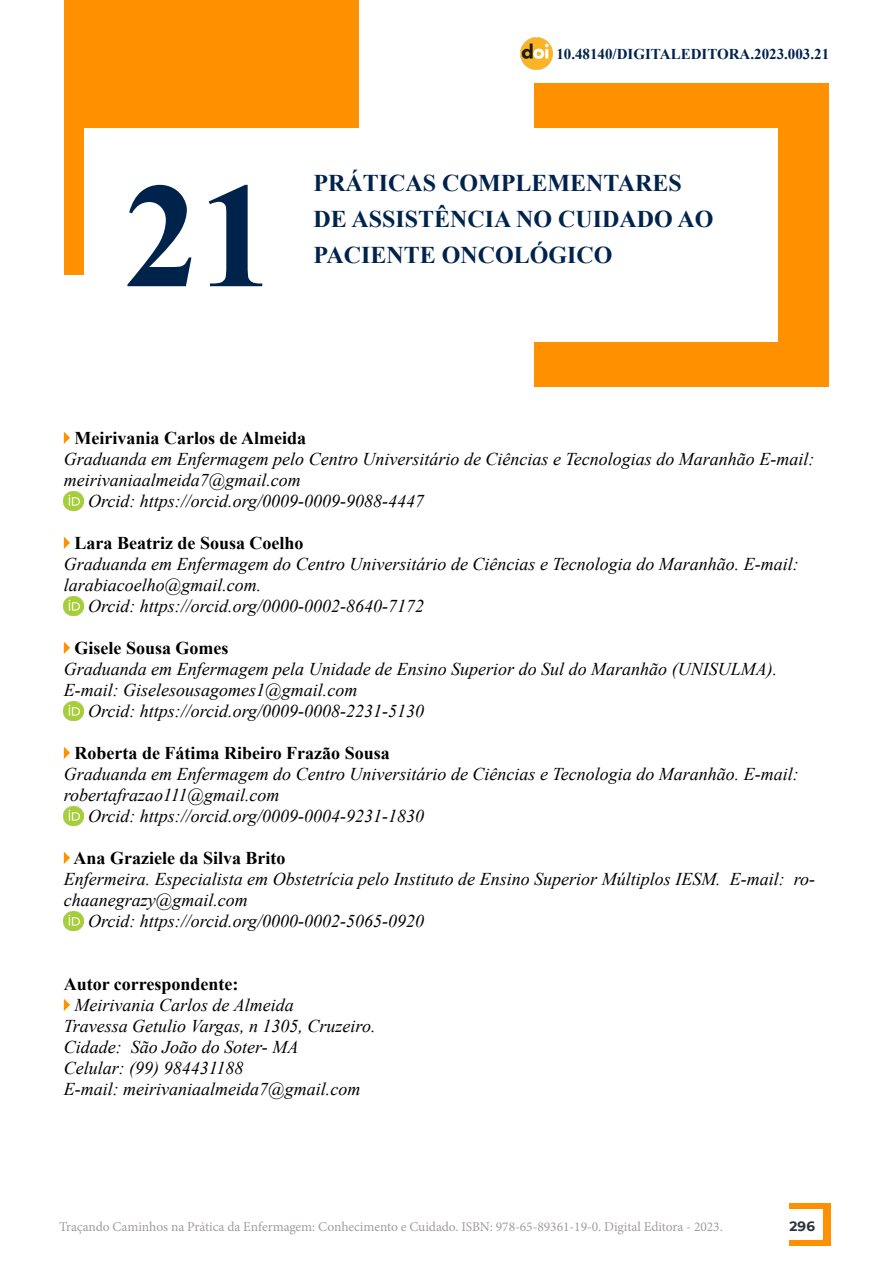
<style>
.page{position:relative;width:893px;height:1263px;background:#fff}
.page>*{position:absolute;margin:0;border:0;box-sizing:border-box;transform-origin:0 0}
.t1{font:700 150px "Times New Roman";color:#00234c}
.t2{font:700 24px/36px "Times New Roman";color:#00234c}
.t3{font:italic 18px/21px "Times New Roman";color:#000}
.t4{font:700 18px "Times New Roman";color:#000}
.t5{font:700 15px "Times New Roman";color:#00234c}
.t6{font:13.5px "Minion Pro";letter-spacing:-.005em;color:#a19d9c}
.t7{font:700 13.5px "Montserrat";color:#2e333c}
</style>
<div class="page">
<div style="left:534px;top:84px;width:295px;height:303px;background:#ff9100"></div>
<div style="left:64px;top:0;width:294px;height:275px;background:#ff9100"></div>
<div style="left:84px;top:129px;width:693px;height:213px;background:#fff"></div>
<div style="left:789px;top:1203px;width:41px;height:43px;background:#ff9100"></div>
<div style="left:735px;top:1210px;width:88px;height:30px;background:#fff"></div>
<svg style="left:64px;top:432px;width:6px;height:12px"></svg>
<img style="left:64px;top:491px;width:20px;height:20px">
<svg style="left:64px;top:537px;width:6px;height:12px"></svg>
<img style="left:64px;top:596px;width:20px;height:20px">
<svg style="left:64px;top:642px;width:6px;height:12px"></svg>
<img style="left:64px;top:701px;width:20px;height:20px">
<svg style="left:64px;top:747px;width:6px;height:12px"></svg>
<img style="left:64px;top:806px;width:20px;height:20px">
<svg style="left:64px;top:852px;width:6px;height:12px"></svg>
<img style="left:64px;top:911px;width:20px;height:20px">
<svg style="left:64px;top:999px;width:6px;height:12px"></svg>
<img style="left:520px;top:37px;width:33px;height:32px">
<h1 class="t1" style="left:124px;top:132px;width:152px">21</h1>
<p class="t5" style="left:556px;top:43px;width:274px">10.48140/DIGITALEDITORA.2023.003.21</p>
<h2 class="t2" style="left:313px;top:164px;width:402px">PRÁTICAS COMPLEMENTARES<br>DE ASSISTÊNCIA NO CUIDADO AO<br>PACIENTE ONCOLÓGICO</h2>
<p class="t4" style="left:75px;top:426px;width:233px">Meirivania Carlos de Almeida</p>
<p class="t3" style="left:64px;top:448px;width:752px">Graduanda em Enfermagem pelo Centro Universitário de Ciências e Tecnologias do Maranhão E-mail:</p>
<p class="t3" style="left:64px;top:469px;width:239px">meirivaniaalmeida7@gmail.com</p>
<p class="t3" style="left:88px;top:490px;width:337px">Orcid: https://orcid.org/0009-0009-9088-4447</p>
<p class="t4" style="left:75px;top:531px;width:230px">Lara Beatriz de Sousa Coelho</p>
<p class="t3" style="left:64px;top:553px;width:737px">Graduanda em Enfermagem do Centro Universitário de Ciências e Tecnologia do Maranhão. E-mail:</p>
<p class="t3" style="left:64px;top:574px;width:199px">larabiacoelho@gmail.com.</p>
<p class="t3" style="left:88px;top:595px;width:337px">Orcid: https://orcid.org/0000-0002-8640-7172</p>
<p class="t4" style="left:75px;top:636px;width:156px">Gisele Sousa Gomes</p>
<p class="t3" style="left:64px;top:658px;width:715px">Graduanda em Enfermagem pela Unidade de Ensino Superior do Sul do Maranhão (UNISULMA).</p>
<p class="t3" style="left:64px;top:679px;width:295px">E-mail: Giselesousagomes1@gmail.com</p>
<p class="t3" style="left:88px;top:700px;width:337px">Orcid: https://orcid.org/0009-0008-2231-5130</p>
<p class="t4" style="left:75px;top:741px;width:317px">Roberta de Fátima Ribeiro Frazão Sousa</p>
<p class="t3" style="left:64px;top:763px;width:737px">Graduanda em Enfermagem do Centro Universitário de Ciências e Tecnologia do Maranhão. E-mail:</p>
<p class="t3" style="left:64px;top:784px;width:217px">robertafrazao111@gmail.com</p>
<p class="t3" style="left:88px;top:805px;width:337px">Orcid: https://orcid.org/0009-0004-9231-1830</p>
<p class="t4" style="left:74px;top:846px;width:214px">Ana Graziele da Silva Brito</p>
<p class="t3" style="left:64px;top:868px;width:753px">Enfermeira. Especialista em Obstetrícia pelo Instituto de Ensino Superior Múltiplos IESM. E-mail: ro-</p>
<p class="t3" style="left:64px;top:889px;width:186px">chaanegrazy@gmail.com</p>
<p class="t3" style="left:88px;top:910px;width:337px">Orcid: https://orcid.org/0000-0002-5065-0920</p>
<p class="t4" style="left:64px;top:972px;width:176px">Autor correspondente:</p>
<p class="t3" style="left:64px;top:994px;width:313px;text-indent:11px">Meirivania Carlos de Almeida<br>Travessa Getulio Vargas, n 1305, Cruzeiro.<br>Cidade: São João do Soter- MA<br>Celular: (99) 984431188<br>E-mail: meirivaniaalmeida7@gmail.com</p>
<p class="t6" style="left:59px;top:1218px;width:665px">Traçando Caminhos na Prática da Enfermagem: Conhecimento e Cuidado. ISBN: 978-65-89361-19-0. Digital Editora - 2023.</p>
<p class="t7" style="left:789px;top:1217px;width:27px">296</p>
</div>
